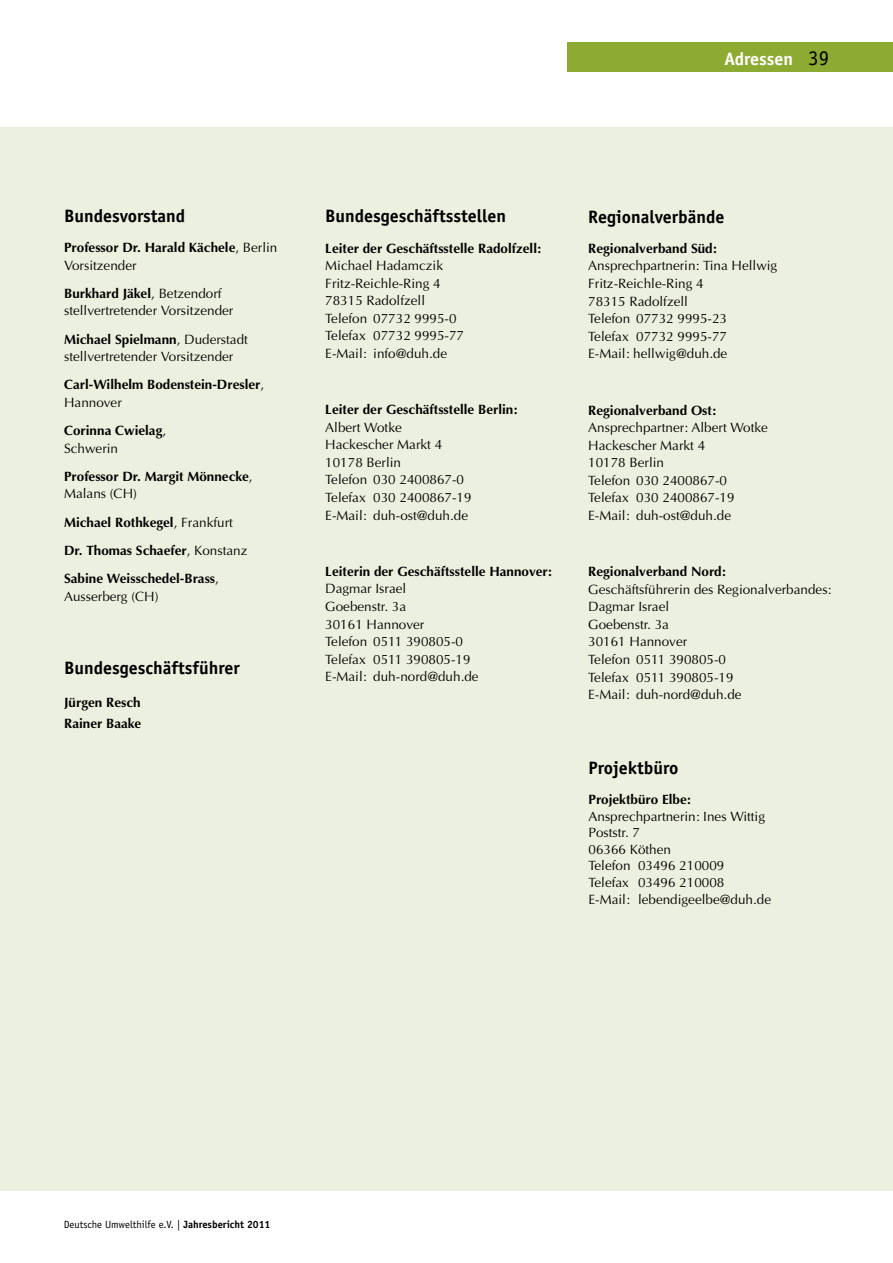
<style>
.page{position:relative;width:893px;height:1263px;background:#fff}
.page>*{position:absolute;margin:0;border:0;box-sizing:border-box;transform-origin:0 0}
.t1{font:700 18px "Officina Sans";color:#000}
.t2{font:700 18px "Officina Sans";color:#fff}
.t3{font:13.5px/17.5px "Optima";color:#000}
.t4{font:700 13.5px/17.5px "Optima";color:#000}
.t5{font:10.5px "Officina Sans";color:#000}
.s1{font-weight:400;font-size:21px;color:#000}
.s2{font-weight:400}
.s3{font-weight:700}
</style>
<div class="page">
<div style="left:0;top:128px;width:893px;height:1063px;background:#ecf0de"></div>
<div style="left:568px;top:42px;width:325px;height:30px;background:#8dab32"></div>
<h1 class="t2" style="left:724px;top:47px;width:106px">Adressen <span class="s1">39</span></h1>
<h1 class="t1" style="left:64px;top:205px;width:123px">Bundesvorstand</h1>
<p class="t4" style="left:64px;top:239px;width:215px">Professor Dr. Harald Kächele<span class="s2">, Berlin<br>Vorsitzender</span></p>
<p class="t3" style="left:64px;top:285px;width:171px"><span class="s3">Burkhard Jäkel</span>, Betzendorf stellvertretender Vorsitzender</p>
<p class="t3" style="left:64px;top:330px;width:185px"><span class="s3">Michael Spielmann</span>, Duderstadt stellvertretender Vorsitzender</p>
<p class="t4" style="left:64px;top:376px;width:202px">Carl-Wilhelm Bodenstein-Dresler<span class="s2">,<br>Hannover</span></p>
<p class="t4" style="left:64px;top:422px;width:104px">Corinna Cwielag<span class="s2">,<br>Schwerin</span></p>
<p class="t4" style="left:64px;top:467px;width:190px">Professor Dr. Margit Mönnecke<span class="s2">,<br>Malans (CH)</span></p>
<p class="t4" style="left:64px;top:508px;width:185px;line-height:28.2px">Michael Rothkegel<span class="s2">, Frankfurt<br></span>Dr. Thomas Schaefer<span class="s2">, Konstanz<br></span>Sabine Weisschedel-Brass<span class="s2">,</span></p>
<p class="t3" style="left:64px;top:587px;width:96px">Ausserberg (CH)</p>
<h1 class="t1" style="left:64px;top:656px;width:177px">Bundesgeschäftsführer</h1>
<p class="t4" style="left:64px;top:692px;width:79px;line-height:21px">Jürgen Resch<br>Rainer Baake</p>
<h1 class="t1" style="left:325px;top:205px;width:182px">Bundesgeschäftsstellen</h1>
<p class="t4" style="left:325px;top:239px;width:217px">Leiter der Geschäftsstelle Radolfzell:</p>
<p class="t3" style="left:325px;top:257px;width:140px">Michael Hadamczik<br>Fritz-Reichle-Ring 4<br>78315 Radolfzell<br>Telefon 07732 9995-0<br>Telefax 07732 9995-77<br>E-Mail: info@duh.de</p>
<p class="t4" style="left:325px;top:401px;width:193px">Leiter der Geschäftsstelle Berlin:</p>
<p class="t3" style="left:325px;top:418px;width:148px">Albert Wotke<br>Hackescher Markt 4<br>10178 Berlin<br>Telefon 030 2400867-0<br>Telefax 030 2400867-19<br>E-Mail: duh-ost@duh.de</p>
<p class="t4" style="left:325px;top:562px;width:228px">Leiterin der Geschäftsstelle Hannover:</p>
<p class="t3" style="left:325px;top:580px;width:155px">Dagmar Israel<br>Goebenstr. 3a<br>30161 Hannover<br>Telefon 0511 390805-0<br>Telefax 0511 390805-19<br>E-Mail: duh-nord@duh.de</p>
<h1 class="t1" style="left:588px;top:205px;width:138px">Regionalverbände</h1>
<p class="t4" style="left:588px;top:239px;width:130px">Regionalverband Süd:</p>
<p class="t3" style="left:588px;top:257px;width:191px">Ansprechpartnerin: Tina Hellwig<br>Fritz-Reichle-Ring 4<br>78315 Radolfzell<br>Telefon 07732 9995-23<br>Telefax 07732 9995-77<br>E-Mail: hellwig@duh.de</p>
<p class="t4" style="left:588px;top:401px;width:129px">Regionalverband Ost:</p>
<p class="t3" style="left:588px;top:419px;width:181px">Ansprechpartner: Albert Wotke<br>Hackescher Markt 4<br>10178 Berlin<br>Telefon 030 2400867-0<br>Telefax 030 2400867-19<br>E-Mail: duh-ost@duh.de</p>
<p class="t4" style="left:588px;top:563px;width:139px">Regionalverband Nord:</p>
<p class="t3" style="left:588px;top:580px;width:245px">Geschäftsführerin des Regionalverbandes:<br>Dagmar Israel<br>Goebenstr. 3a<br>30161 Hannover<br>Telefon 0511 390805-0<br>Telefax 0511 390805-19<br>E-Mail: duh-nord@duh.de</p>
<h1 class="t1" style="left:588px;top:756px;width:92px">Projektbüro</h1>
<p class="t4" style="left:588px;top:791px;width:104px">Projektbüro Elbe:</p>
<p class="t3" style="left:588px;top:808px;width:184px;line-height:16.6px">Ansprechpartnerin: Ines Wittig<br>Poststr. 7<br>06366 Köthen<br>Telefon 03496 210009<br>Telefax 03496 210008<br>E-Mail: lebendigeelbe@duh.de</p>
<p class="t5" style="left:64px;top:1218px;width:208px">Deutsche Umwelthilfe e.V. | <span class="s3">Jahresbericht 2011</span></p>
</div>
